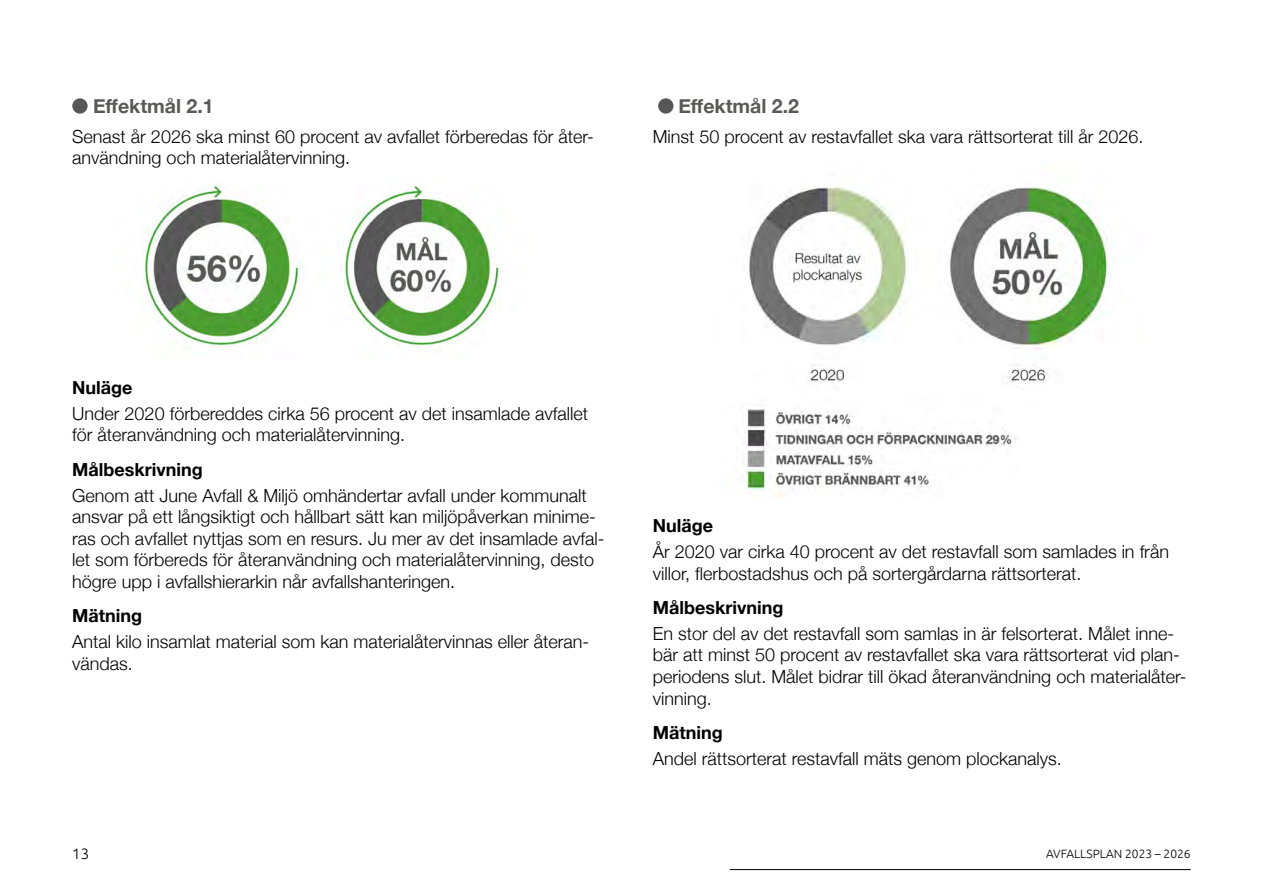
<style>
.page{position:relative;width:1263px;height:893px;background:#fff}
.page>*{position:absolute;margin:0;border:0;box-sizing:border-box;transform-origin:0 0}
.t1{font:700 19.5px "Helvetica Neue";color:#595958}
.t2{font:300 18px/21.6px "Helvetica Neue";color:#000}
.t3{font:700 18px "Helvetica Neue";color:#000}
.t4{font:300 15px "Ubuntu";color:#000}
.t5{font:300 12px "Ubuntu";color:#000}
</style>
<div class="page">
<hr style="left:730px;top:869px;width:461px;height:1px;background:#000">
<div style="left:72px;top:98px;width:16px;height:16px;background:#575757;border-radius:50%"></div>
<img style="left:141px;top:183px;width:360px;height:163px">
<div style="left:658px;top:98px;width:15px;height:16px;background:#575757;border-radius:50%"></div>
<img style="left:742px;top:186px;width:368px;height:312px">
<p class="t1" style="left:93px;top:90px;width:122px">Effektmål 2.1</p>
<p class="t2" style="left:72px;top:124px;width:523px">Senast år 2026 ska minst 60 procent av avfallet förberedas för åter&shy;användning och materialåtervinning.</p>
<h3 class="t1" style="left:678px;top:90px;width:122px">Effektmål 2.2</h3>
<p class="t2" style="left:653px;top:124px;width:492px">Minst 50 procent av restavfallet ska vara rättsorterat till år 2026.</p>
<p class="t3" style="left:72px;top:373px;width:62px">Nuläge</p>
<p class="t2" style="left:72px;top:401px;width:517px">Under 2020 förbereddes cirka 56 procent av det insamlade avfallet för återanvändning och materialåtervinning.</p>
<p class="t3" style="left:72px;top:455px;width:132px">Målbeskrivning</p>
<p class="t2" style="left:72px;top:483px;width:534px">Genom att June Avfall &amp; Miljö omhändertar avfall under kommunalt ansvar på ett långsiktigt och hållbart sätt kan miljöpåverkan minime&shy;ras och avfallet nyttjas som en resurs. Ju mer av det insamlade avfal&shy;let som förbereds för återanvändning och materialåtervinning, desto högre upp i avfallshierarkin når avfallshanteringen.</p>
<p class="t3" style="left:72px;top:602px;width:71px">Mätning</p>
<p class="t2" style="left:72px;top:630px;width:518px">Antal kilo insamlat material som kan materialåtervinnas eller återan&shy;vändas.</p>
<p class="t3" style="left:653px;top:511px;width:62px">Nuläge</p>
<p class="t2" style="left:653px;top:539px;width:518px">År 2020 var cirka 40 procent av det restavfall som samlades in från</p>
<p class="t2" style="left:653px;top:561px;width:430px">villor, flerbostadshus och på sortergårdarna rättsorterat.</p>
<p class="t3" style="left:653px;top:593px;width:132px">Målbeskrivning</p>
<p class="t2" style="left:653px;top:621px;width:535px">En stor del av det restavfall som samlas in är felsorterat. Målet inne&shy;bär att minst 50 procent av restavfallet ska vara rättsorterat vid plan&shy;periodens slut. Målet bidrar till ökad återanvändning och materialåter&shy;vinning.</p>
<p class="t3" style="left:653px;top:718px;width:71px">Mätning</p>
<p class="t2" style="left:653px;top:746px;width:411px">Andel rättsorterat restavfall mäts genom plockanalys.</p>
<p class="t4" style="left:72px;top:845px;width:18px">13</p>
<p class="t5" style="left:1046px;top:846px;width:146px">AVFALLSPLAN 2023 – 2026</p>
</div>
